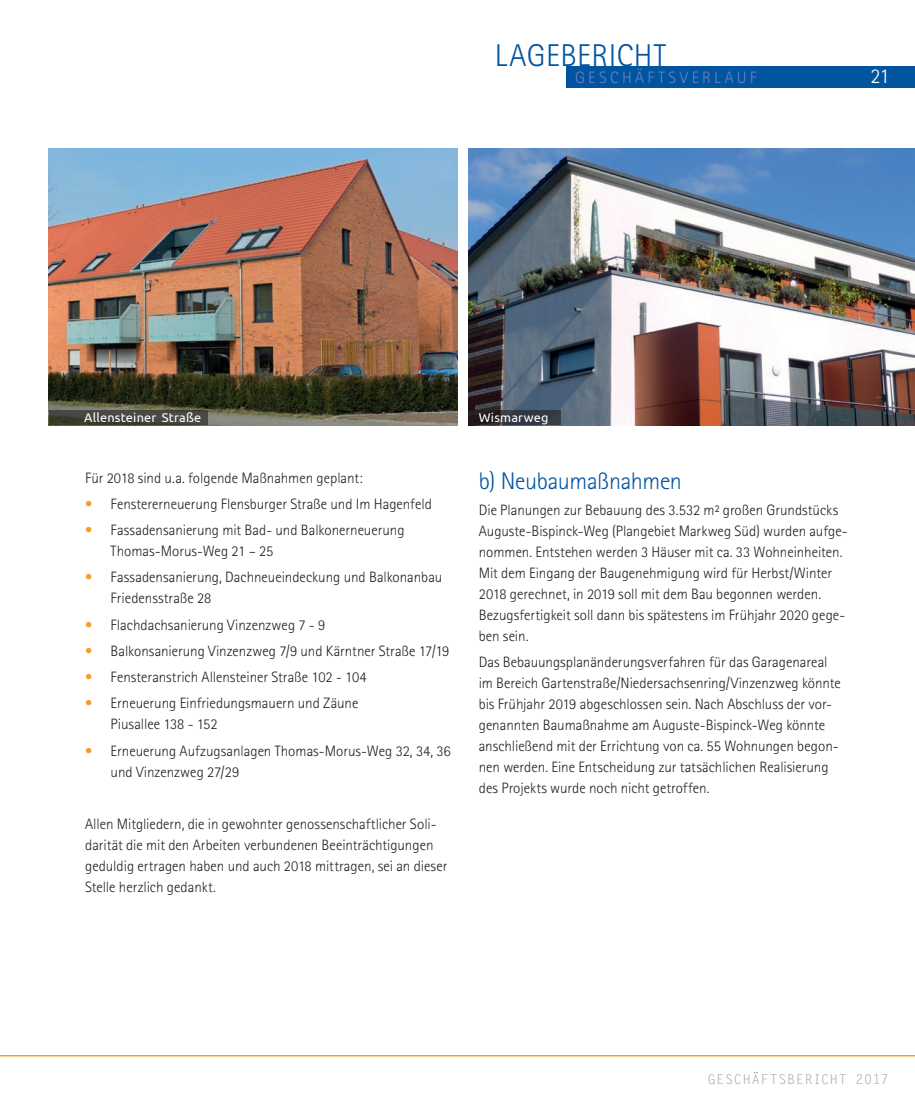
<style>
.page{position:relative;width:915px;height:1106px;background:#fff}
.page>*{position:absolute;margin:0;border:0;box-sizing:border-box;transform-origin:0 0}
.t1{font:300 31.5px "Rotis Sans Serif";color:#0154a0}
.t2{font:300 24px "Rotis Sans Serif Std";letter-spacing:-.015em;color:#0154a0}
.t3{font:300 21px "Rotis Sans Serif";color:#fff}
.t4{font:300 16.5px "Rotis Sans Serif";letter-spacing:.195em;color:#6983be}
.t5{font:300 15px/21px "Rotis Sans Serif Std";color:#231f20}
.t6{font:13.5px "Letter Gothic Std";letter-spacing:.045em;color:#9f9a98}
.t7{font:12.75px "Ubuntu";letter-spacing:.015em;color:#fff}
.s1{color:#f89c27}
</style>
<div class="page">
<div style="left:566px;top:66px;width:348px;height:21px;background:#0154a0"></div>
<hr style="left:0;top:1054px;width:914px;height:2px;background:#f89c27">
<img style="left:468px;top:149px;width:446px;height:276px">
<img style="left:49px;top:149px;width:408px;height:276px">
<svg style="left:49px;top:410px;width:158px;height:15px;background:#44433c"></svg>
<svg style="left:468px;top:410px;width:92px;height:15px"></svg>
<h1 class="t1" style="left:495px;top:37px;width:67px">LAGEBERICHT</h1>
<p class="t4" style="left:575px;top:68px;width:25px">GESCHÄFTS</p>
<p class="t4" style="left:679px;top:68px;width:76px">VER LAUF</p>
<h3 class="t3" style="left:870px;top:64px;width:21px">21</h3>
<p class="t7" style="left:84px;top:410px;width:119px">Allensteiner Straße</p>
<p class="t7" style="left:478px;top:410px;width:71px">Wismarweg</p>
<p class="t5" style="left:85px;top:467px;width:279px">Für 2018 sind u.a. folgende Maßnahmen geplant:</p>
<p class="t5" style="left:85px;top:493px;width:348px"><span class="s1">•</span> Fenstererneuerung Flensburger Straße und Im Hagenfeld</p>
<p class="t5" style="left:111px;top:519px;width:295px;text-indent:-26px"><span class="s1">•</span> Fassadensanierung mit Bad- und Balkonerneuerung<br>Thomas-Morus-Weg 21 – 25</p>
<p class="t5" style="left:111px;top:567px;width:333px;text-indent:-26px"><span class="s1">•</span> Fassadensanierung, Dachneueindeckung und Balkonanbau<br>Friedensstraße 28</p>
<p class="t5" style="left:85px;top:614px;width:241px"><span class="s1">•</span> Flachdachsanierung Vinzenzweg 7 - 9</p>
<p class="t5" style="left:85px;top:640px;width:365px"><span class="s1">•</span> Balkonsanierung Vinzenzweg 7/9 und Kärntner Straße 17/19</p>
<p class="t5" style="left:85px;top:666px;width:283px"><span class="s1">•</span> Fensteranstrich Allensteiner Straße 102 - 104</p>
<p class="t5" style="left:111px;top:693px;width:249px;text-indent:-26px"><span class="s1">•</span> Erneuerung Einfriedungsmauern und Zäune<br>Piusallee 138 - 152</p>
<p class="t5" style="left:111px;top:740px;width:341px;text-indent:-26px"><span class="s1">•</span> Erneuerung Aufzugsanlagen Thomas-Morus-Weg 32, 34, 36 und Vinzenzweg 27/29</p>
<p class="t5" style="left:85px;top:813px;width:363px">Allen Mitgliedern, die in gewohnter genossenschaftlicher Soli&shy;darität die mit den Arbeiten verbundenen Beeinträchtigungen geduldig ertragen haben und auch 2018 mittragen, sei an dieser Stelle herzlich gedankt.</p>
<h2 class="t2" style="left:478px;top:467px;width:205px">b) Neubaumaßnahmen</h2>
<p class="t5" style="left:478px;top:499px;width:370px">Die Planungen zur Bebauung des 3.532 m² großen Grundstücks Auguste-Bispinck-Weg (Plangebiet Markweg Süd) wurden aufge&shy;nommen. Entstehen werden 3 Häuser mit ca. 33 Wohneinheiten.<br>Mit dem Eingang der Baugenehmigung wird für Herbst/Winter 2018 gerechnet, in 2019 soll mit dem Bau begonnen werden.<br>Bezugsfertigkeit soll dann bis spätestens im Frühjahr 2020 gege&shy;ben sein.</p>
<p class="t5" style="left:478px;top:651px;width:363px">Das Bebauungsplanänderungsverfahren für das Garagenareal im Bereich Gartenstraße/Niedersachsenring/Vinzenzweg könnte bis Frühjahr 2019 abgeschlossen sein. Nach Abschluss der vor&shy;genannten Baumaßnahme am Auguste-Bispinck-Weg könnte anschließend mit der Errichtung von ca. 55 Wohnungen begon&shy;nen werden. Eine Entscheidung zur tatsächlichen Realisierung des Projekts wurde noch nicht getroffen.</p>
<p class="t6" style="left:707px;top:1071px;width:183px">GESCHÄFTSBERICHT 2017</p>
</div>
